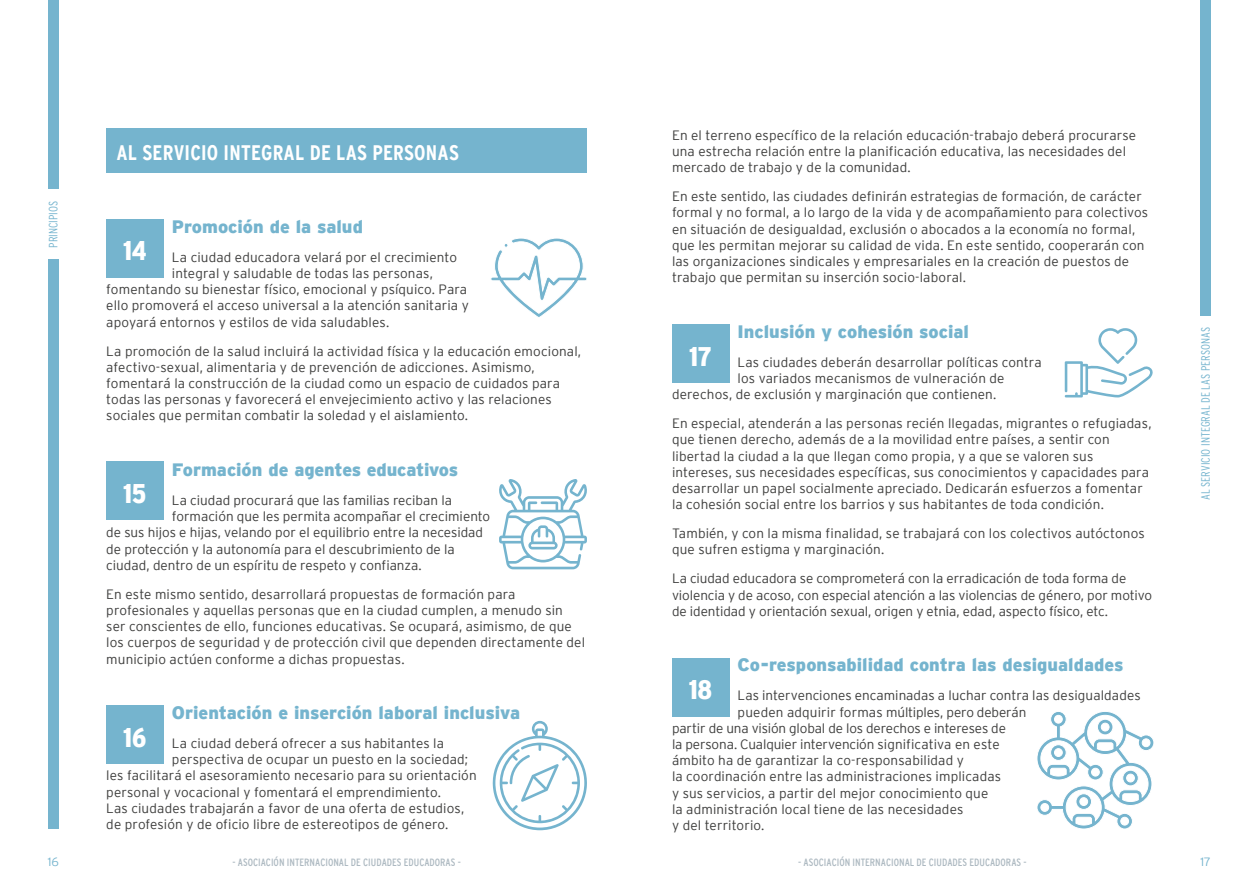
<style>
.page{position:relative;width:1259px;height:893px;background:#fff}
.page>*{position:absolute;margin:0;border:0;box-sizing:border-box;transform-origin:0 0}
.t1{font:900 condensed 27px "Interstate";letter-spacing:-.005em;color:#fff}
.t2{font:700 condensed 21px "Interstate";letter-spacing:.01em;color:#fff}
.t3{font:900 18px "Interstate";letter-spacing:-.005em;color:#75b4ce}
.t4{font:300 13.5px/16.2px "Interstate";letter-spacing:.01em;color:#3c3c3b}
.t5{font:300 13.5px "Interstate";letter-spacing:-.01em;color:#3c3c3b}
.t6{font:300 condensed 12px "Interstate";color:#75b4ce}
.t7{font:300 12px "Interstate";color:#75b4ce}
.t8{font:condensed 10.5px "Interstate";color:#adb9c1}
</style>
<div class="page">
<div style="left:1200px;top:0;width:11px;height:316px;background:#75b4ce"></div>
<div style="left:48px;top:260px;width:10px;height:569px;background:#75b4ce"></div>
<div style="left:48px;top:0;width:10px;height:189px;background:#75b4ce"></div>
<div style="left:672px;top:324px;width:57px;height:59px;background:#75b4ce"></div>
<svg style="left:1064px;top:328px;width:89px;height:69px"></svg>
<div style="left:672px;top:658px;width:57px;height:58px;background:#75b4ce"></div>
<div style="left:106px;top:128px;width:481px;height:45px;background:#75b4ce"></div>
<svg style="left:1037px;top:712px;width:117px;height:117px"></svg>
<div style="left:106px;top:706px;width:57px;height:58px;background:#75b4ce"></div>
<svg style="left:492px;top:721px;width:95px;height:109px"></svg>
<div style="left:106px;top:219px;width:57px;height:58px;background:#75b4ce"></div>
<div style="left:106px;top:462px;width:57px;height:58px;background:#75b4ce"></div>
<svg style="left:491px;top:238px;width:96px;height:79px"></svg>
<svg style="left:499px;top:479px;width:88px;height:90px"></svg>
<p class="t6" style="left:46px;top:248px;width:48px;rotate:-90deg">PRINCIPIOS</p>
<h2 class="t2" style="left:116px;top:141px;width:344px">AL SERVICIO INTEGRAL DE LAS PERSONAS</h2>
<h3 class="t3" style="left:172px;top:216px;width:193px">Promoción de la salud</h3>
<p class="t4" style="left:172px;top:249px;width:287px">La ciudad educadora velará por el crecimiento</p>
<p class="t4" style="left:172px;top:265px;width:262px">integral y saludable de todas las personas,</p>
<p class="t4" style="left:106px;top:281px;width:362px">fomentando su bienestar físico, emocional y psíquico. Para</p>
<p class="t4" style="left:106px;top:297px;width:364px">ello promoverá el acceso universal a la atención sanitaria y</p>
<p class="t4" style="left:106px;top:314px;width:284px">apoyará entornos y estilos de vida saludables.</p>
<p class="t4" style="left:106px;top:343px;width:476px">La promoción de la salud incluirá la actividad física y la educación emocional, afectivo-sexual, alimentaria y de prevención de adicciones. Asimismo, fomentará la construcción de la ciudad como un espacio de cuidados para todas las personas y favorecerá el envejecimiento activo y las relaciones sociales que permitan combatir la soledad y el aislamiento.</p>
<h3 class="t3" style="left:172px;top:459px;width:288px">Formación de agentes educativos</h3>
<p class="t4" style="left:172px;top:492px;width:281px">La ciudad procurará que las familias reciban la</p>
<p class="t4" style="left:172px;top:508px;width:320px">formación que les permita acompañar el crecimiento</p>
<p class="t4" style="left:106px;top:524px;width:378px">de sus hijos e hijas, velando por el equilibrio entre la necesidad</p>
<p class="t4" style="left:106px;top:541px;width:350px">de protección y la autonomía para el descubrimiento de la</p>
<p class="t4" style="left:106px;top:557px;width:317px">ciudad, dentro de un espíritu de respeto y confianza.</p>
<p class="t4" style="left:106px;top:586px;width:480px">En este mismo sentido, desarrollará propuestas de formación para profesionales y aquellas personas que en la ciudad cumplen, a menudo sin ser conscientes de ello, funciones educativas. Se ocupará, asimismo, de que los cuerpos de seguridad y de protección civil que dependen directamente del municipio actúen conforme a dichas propuestas.</p>
<h3 class="t3" style="left:172px;top:702px;width:350px">Orientación e inserción laboral inclusiva</h3>
<p class="t4" style="left:172px;top:735px;width:273px">La ciudad deberá ofrecer a sus habitantes la</p>
<p class="t4" style="left:172px;top:751px;width:298px">perspectiva de ocupar un puesto en la sociedad;</p>
<p class="t4" style="left:106px;top:767px;width:372px">les facilitará el asesoramiento necesario para su orientación</p>
<p class="t4" style="left:106px;top:784px;width:336px">personal y vocacional y fomentará el emprendimiento.</p>
<p class="t4" style="left:106px;top:800px;width:359px">Las ciudades trabajarán a favor de una oferta de estudios,</p>
<p class="t4" style="left:106px;top:816px;width:344px">de profesión y de oficio libre de estereotipos de género.</p>
<h1 class="t1" style="left:123px;top:236px;width:25px">14</h1>
<h1 class="t1" style="left:123px;top:479px;width:25px">15</h1>
<h1 class="t1" style="left:123px;top:723px;width:25px">16</h1>
<p class="t4" style="left:672px;top:127px;width:466px">En el terreno específico de la relación educación-trabajo deberá procurarse una estrecha relación entre la planificación educativa, las necesidades del mercado de trabajo y de la comunidad.</p>
<p class="t4" style="left:672px;top:188px;width:478px">En este sentido, las ciudades definirán estrategias de formación, de carácter formal y no formal, a lo largo de la vida y de acompañamiento para colectivos en situación de desigualdad, exclusión o abocados a la economía no formal, que les permitan mejorar su calidad de vida. En este sentido, cooperarán con las organizaciones sindicales y empresariales en la creación de puestos de trabajo que permitan su inserción socio-laboral.</p>
<h3 class="t3" style="left:737px;top:321px;width:233px">Inclusión y cohesión social</h3>
<p class="t4" style="left:737px;top:354px;width:306px">Las ciudades deberán desarrollar políticas contra</p>
<p class="t4" style="left:737px;top:370px;width:268px">los variados mecanismos de vulneración de</p>
<p class="t4" style="left:672px;top:386px;width:326px">derechos, de exclusión y marginación que contienen.</p>
<p class="t4" style="left:672px;top:415px;width:481px">En especial, atenderán a las personas recién llegadas, migrantes o refugiadas, que tienen derecho, además de a la movilidad entre países, a sentir con libertad la ciudad a la que llegan como propia, y a que se valoren sus intereses, sus necesidades específicas, sus conocimientos y capacidades para desarrollar un papel socialmente apreciado. Dedicarán esfuerzos a fomentar la cohesión social entre los barrios y sus habitantes de toda condición.</p>
<p class="t4" style="left:672px;top:525px;width:474px">También, y con la misma finalidad, se trabajará con los colectivos autóctonos que sufren estigma y marginación.</p>
<p class="t4" style="left:672px;top:570px;width:482px">La ciudad educadora se comprometerá con la erradicación de toda forma de violencia y de acoso, con especial atención a las violencias de género, por motivo de identidad y orientación sexual, origen y etnia, edad, aspecto físico, etc.</p>
<h3 class="t3" style="left:737px;top:655px;width:387px">Co-responsabilidad contra las desigualdades</h3>
<p class="t4" style="left:737px;top:687px;width:405px">Las intervenciones encaminadas a luchar contra las desigualdades</p>
<p class="t4" style="left:737px;top:703px;width:290px">pueden adquirir formas múltiples, pero deberán</p>
<p class="t5" style="left:672px;top:720px;width:335px">partir de una visión global de los derechos e intereses de</p>
<p class="t5" style="left:672px;top:737px;width:329px">la persona. Cualquier intervención significativa en este</p>
<p class="t4" style="left:672px;top:752px;width:293px">ámbito ha de garantizar la co-responsabilidad y</p>
<p class="t4" style="left:672px;top:768px;width:330px">la coordinación entre las administraciones implicadas</p>
<p class="t4" style="left:672px;top:784px;width:318px">y sus servicios, a partir del mejor conocimiento que</p>
<p class="t4" style="left:672px;top:801px;width:293px">la administración local tiene de las necesidades</p>
<p class="t4" style="left:672px;top:817px;width:94px">y del territorio.</p>
<h1 class="t1" style="left:689px;top:341px;width:24px">17</h1>
<h1 class="t1" style="left:688px;top:675px;width:25px">18</h1>
<p class="t7" style="left:48px;top:855px;width:13px">16</p>
<p class="t8" style="left:232px;top:857px;width:230px">- ASOCIACIÓN INTERNACIONAL DE CIUDADES EDUCADORAS -</p>
<p class="t8" style="left:798px;top:857px;width:230px">- ASOCIACIÓN INTERNACIONAL DE CIUDADES EDUCADORAS -</p>
<p class="t6" style="left:1199px;top:500px;width:174px;rotate:-90deg">AL SERVICIO INTEGRAL DE LAS PERSONAS</p>
<p class="t7" style="left:1200px;top:855px;width:12px">17</p>
</div>
